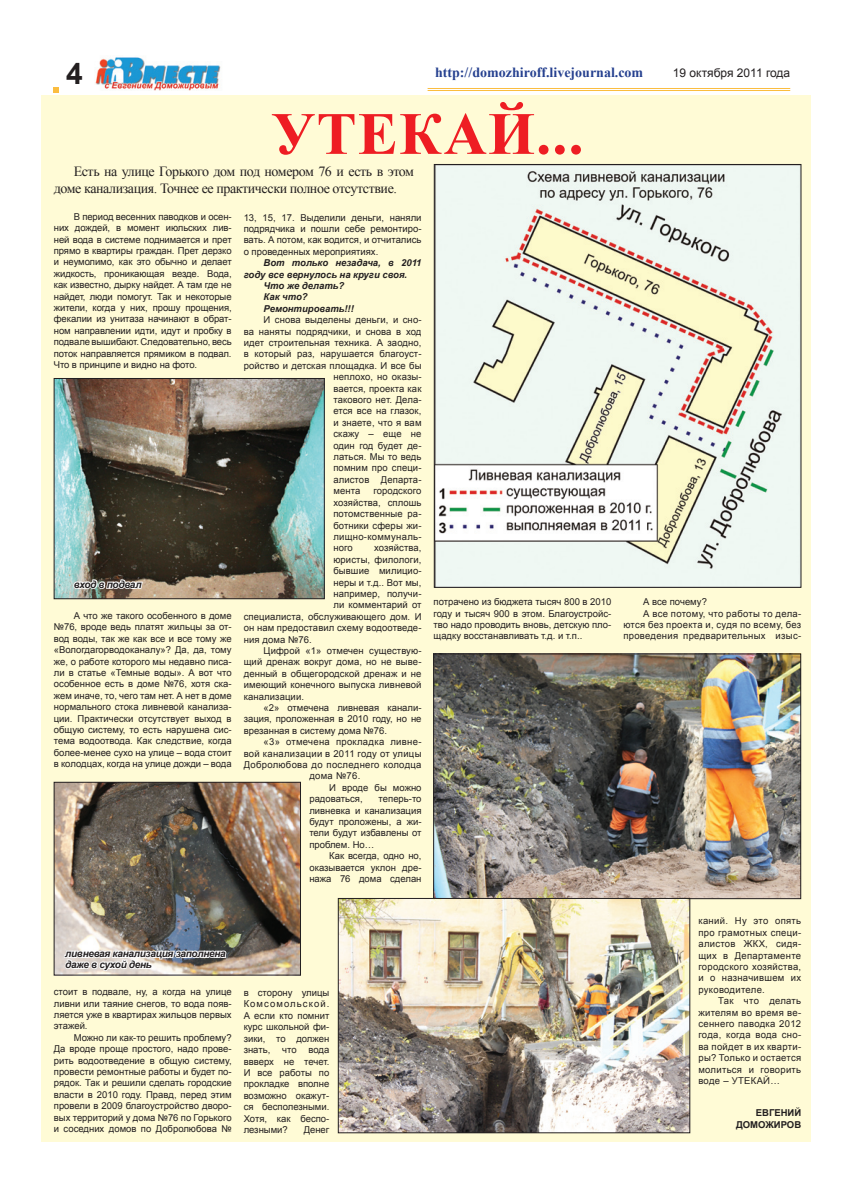
<style>
.page{position:relative;width:842px;height:1191px;background:#fff}
.page>*{position:absolute;margin:0;border:0;box-sizing:border-box;transform-origin:0 0}
.t1{font:700 60px "Times New Roman";letter-spacing:.02em;color:#ee1d23}
.t2{font:700 30px "Arial";color:#231f20}
.t3{font:14px/16.8px "Times New Roman";letter-spacing:-.03em;color:#231f20}
.t4{font:700 14px "Times New Roman";color:#25408f}
.t5{font:12px "Arial";color:#231f20}
.t6{font:italic 700 10px/11px "Arial";letter-spacing:-.03em;color:#231f20}
.t7{font:9.5px/11.4px "Arial";letter-spacing:.01em;color:#231f20;text-align:justify}
.t8{font:9.5px "Arial";letter-spacing:.03em;color:#231f20}
.t9{font:italic 700 9.5px "Arial";color:#231f20}
.t10{font:700 9.5px/12px "Arial";color:#231f20;text-align:right}
.t11{font:9.5px "Arial";letter-spacing:-.01em;color:#231f20}
</style>
<div class="page">
<div style="left:41px;top:95px;width:770px;height:1046px;background:#fffbd6"></div>
<hr style="left:428px;top:88px;width:362px;height:1px;background:#fbbd40">
<hr style="left:428px;top:90px;width:362px;height:1px;background:#fbbd40">
<svg style="left:54px;top:87px;width:5px;height:6px"></svg>
<img style="left:435px;top:655px;width:364px;height:242px">
<div style="left:433px;top:653px;width:368px;height:246px;border:1px solid #231f20"></div>
<img style="left:340px;top:900px;width:348px;height:231px">
<div style="left:338px;top:898px;width:352px;height:235px;border:1px solid #231f20"></div>
<img style="left:56px;top:380px;width:267px;height:217px">
<div style="left:54px;top:378px;width:271px;height:221px;border:1px solid #231f20"></div>
<img style="left:56px;top:784px;width:243px;height:189px">
<div style="left:54px;top:782px;width:247px;height:193px;border:1px solid #231f20"></div>
<img style="left:436px;top:166px;width:363px;height:419px">
<div style="left:434px;top:164px;width:367px;height:423px;border:1px solid #231f20"></div>
<img style="left:95px;top:57px;width:126px;height:33px">
<svg style="left:71px;top:577px;width:73px;height:15px"></svg>
<svg style="left:63px;top:949px;width:165px;height:27px;background:#d3cdc6"></svg>
<h2 class="t2" style="left:66px;top:53px;width:18px">4</h2>
<h3 class="t4" style="left:435px;top:62px;width:210px">http://domozhiroff.livejournal.com</h3>
<p class="t5" style="left:673px;top:65px;width:119px">19 октября 2011 года</p>
<h1 class="t1" style="left:271px;top:92px;width:314px">УТЕКАЙ...</h1>
<h3 class="t3" style="left:54px;top:163px;width:362px;text-indent:20px">Есть на улице Горького дом под номером 76 и есть в этом доме канализация. Точнее ее практически полное отсутствие.</h3>
<p class="t7" style="left:54px;top:211px;width:179px;text-indent:20px">В период весенних паводков и осен&shy;них дождей, в момент июльских лив&shy;ней вода в системе поднимается и прет прямо в квартиры граждан. Прет дерзко и неумолимо, как это обычно и делает жидкость, проникающая везде. Вода, как известно, дырку найдет. А там где не найдет, люди помогут. Так и некоторые жители, когда у них, прошу прощения, фекалии из унитаза начинают в обрат&shy;ном направлении идти, идут и пробку в подвале вышибают. Следовательно, весь поток направляется прямиком в подвал.<br>Что в принципе и видно на фото.</p>
<p class="t6" style="left:74px;top:579px;width:69px">вход в подвал</p>
<p class="t7" style="left:54px;top:610px;width:179px;text-indent:20px">А что же такого особенного в доме №76, вроде ведь платят жильцы за от&shy;вод воды, так же как все и все тому же «Вологдагорводоканалу»? Да, да, тому же, о работе которого мы недавно писа&shy;ли в статье «Темные воды». А вот что особенное есть в доме №76, хотя ска&shy;жем иначе, то, чего там нет. А нет в доме нормального стока ливневой канализа&shy;ции. Практически отсутствует выход в общую систему, то есть нарушена сис&shy;тема водоотвода. Как следствие, когда более-менее сухо на улице – вода стоит в колодцах, когда на улице дожди – вода</p>
<p class="t7" style="left:244px;top:212px;width:179px">13, 15, 17. Выделили деньги, наняли подрядчика и пошли себе ремонтиро&shy;вать. А потом, как водится, и отчитались о проведенных мероприятиях.</p>
<p class="t9" style="left:264px;top:257px;width:159px">Вот только незадача, в 2011</p>
<p class="t9" style="left:244px;top:268px;width:165px">году все вернулось на круги своя.</p>
<p class="t9" style="left:264px;top:279px;width:82px">Что же делать?</p>
<p class="t9" style="left:264px;top:291px;width:46px">Как что?</p>
<p class="t9" style="left:264px;top:302px;width:92px">Ремонтировать!!!</p>
<p class="t7" style="left:264px;top:314px;width:159px">И снова выделены деньги, и сно-</p>
<p class="t7" style="left:244px;top:326px;width:179px">ва наняты подрядчики, и снова в ход</p>
<p class="t7" style="left:244px;top:337px;width:179px">идет строительная техника. А заодно,</p>
<p class="t7" style="left:244px;top:348px;width:179px">в который раз, нарушается благоуст-</p>
<p class="t7" style="left:244px;top:360px;width:179px">ройство и детская площадка. И все бы</p>
<p class="t7" style="left:333px;top:371px;width:90px">неплохо, но оказы-</p>
<p class="t7" style="left:333px;top:383px;width:90px">вается, проекта как</p>
<p class="t7" style="left:333px;top:394px;width:90px">такового нет. Дела-</p>
<p class="t7" style="left:333px;top:405px;width:90px">ется все на глазок,</p>
<p class="t7" style="left:333px;top:417px;width:90px">и знаете, что я вам</p>
<p class="t7" style="left:333px;top:428px;width:90px">скажу – еще не</p>
<p class="t11" style="left:333px;top:439px;width:90px">один год будет де-</p>
<p class="t7" style="left:333px;top:451px;width:90px">латься. Мы то ведь</p>
<p class="t7" style="left:333px;top:462px;width:90px">помним про специ-</p>
<p class="t7" style="left:333px;top:474px;width:90px">алистов Департа-</p>
<p class="t7" style="left:333px;top:485px;width:28px">мента</p>
<p class="t7" style="left:333px;top:485px;width:90px;text-indent:40px">городского хозяйства, сплошь потомственные ра&shy;ботники сферы жи&shy;лищно-коммуналь&shy;ного</p>
<p class="t7" style="left:374px;top:542px;width:49px">хозяйства,</p>
<p class="t7" style="left:333px;top:554px;width:90px">юристы, филологи,</p>
<p class="t7" style="left:333px;top:565px;width:90px">бывшие милицио-</p>
<p class="t7" style="left:333px;top:576px;width:90px">неры и т.д.. Вот мы,</p>
<p class="t7" style="left:333px;top:588px;width:90px">например, получи-</p>
<p class="t7" style="left:333px;top:599px;width:90px">ли комментарий от</p>
<p class="t7" style="left:244px;top:611px;width:179px">специалиста, обслуживающего дом. И</p>
<p class="t7" style="left:244px;top:622px;width:179px">он нам предоставил схему водоотведе-</p>
<p class="t7" style="left:244px;top:633px;width:70px">ния дома №76.</p>
<p class="t7" style="left:264px;top:645px;width:159px">Цифрой «1» отмечен существую-</p>
<p class="t7" style="left:244px;top:656px;width:179px">щий дренаж вокруг дома, но не выве-</p>
<p class="t7" style="left:244px;top:668px;width:179px">денный в общегородской дренаж и не</p>
<p class="t7" style="left:244px;top:679px;width:179px">имеющий конечного выпуска ливневой</p>
<p class="t7" style="left:244px;top:690px;width:62px">канализации.</p>
<p class="t7" style="left:264px;top:702px;width:159px">«2» отмечена ливневая канали-</p>
<p class="t7" style="left:244px;top:713px;width:179px">зация, проложенная в 2010 году, но не</p>
<p class="t7" style="left:244px;top:725px;width:145px">врезанная в систему дома №76.</p>
<p class="t8" style="left:264px;top:735px;width:159px">«3» отмечена прокладка ливне-</p>
<p class="t8" style="left:244px;top:747px;width:179px">вой канализации в 2011 году от улицы</p>
<p class="t8" style="left:244px;top:758px;width:179px">Добролюбова до последнего колодца</p>
<p class="t7" style="left:309px;top:770px;width:52px">дома №76.</p>
<p class="t7" style="left:329px;top:782px;width:94px">И вроде бы можно</p>
<p class="t7" style="left:309px;top:793px;width:55px">радоваться,</p>
<p class="t7" style="left:309px;top:793px;width:114px;text-indent:69px">теперь-то ливневка и канализация будут проложены, а жи&shy;тели будут избавлены от проблем. Но…</p>
<p class="t7" style="left:309px;top:850px;width:114px;text-indent:20px">Как всегда, одно но, оказывается уклон дре&shy;нажа 76 дома сделан</p>
<p class="t7" style="left:433px;top:596px;width:179px">потрачено из бюджета тысяч 800 в 2010 году и тысяч 900 в этом. Благоустройс&shy;тво надо проводить вновь, детскую пло&shy;щадку восстанавливать т.д. и т.п..</p>
<p class="t7" style="left:643px;top:596px;width:65px">А все почему?</p>
<p class="t8" style="left:643px;top:607px;width:159px">А все потому, что работы то дела-</p>
<p class="t8" style="left:623px;top:618px;width:179px">ются без проекта и, судя по всему, без</p>
<p class="t8" style="left:623px;top:630px;width:179px">проведения предварительных изыс-</p>
<p class="t6" style="left:65px;top:948px;width:162px">ливневая канализация заполнена даже в сухой день</p>
<p class="t7" style="left:54px;top:986px;width:179px">стоит в подвале, ну, а когда на улице ливни или таяние снегов, то вода появ&shy;ляется уже в квартирах жильцов первых этажей.</p>
<p class="t7" style="left:54px;top:1032px;width:179px;text-indent:20px">Можно ли как-то решить проблему?<br>Да вроде проще простого, надо прове&shy;рить водоотведение в общую систему, провести ремонтные работы и будет по&shy;рядок. Так и решили сделать городские власти в 2010 году. Правд, перед этим провели в 2009 благоустройство дворо&shy;вых территорий у дома №76 по Горького и соседних домов по Добролюбова №</p>
<p class="t7" style="left:244px;top:987px;width:87px">в сторону улицы Комсомольской.<br>А если кто помнит курс школьной фи&shy;зики, то должен знать, что вода ввверх не течет.<br>И все работы по прокладке вполне возможно окажут&shy;ся бесполезными.<br>Хотя, как беспо&shy;лезными?</p>
<p class="t7" style="left:304px;top:1124px;width:27px">Денег</p>
<p class="t7" style="left:698px;top:915px;width:104px">каний. Ну это опять про грамотных специ&shy;алистов ЖКХ, сидя&shy;щих в Департаменте городского хозяйства, и о назначившем их руководителе.</p>
<p class="t7" style="left:698px;top:995px;width:104px;text-indent:20px">Так что делать жителям во время ве&shy;сеннего паводка 2012 года, когда вода сно&shy;ва пойдет в их кварти&shy;ры? Только и остается молиться и говорить воде – УТЕКАЙ…</p>
<p class="t10" style="left:736px;top:1107px;width:67px">ЕВГЕНИЙ<br>ДОМОЖИРОВ</p>
</div>
